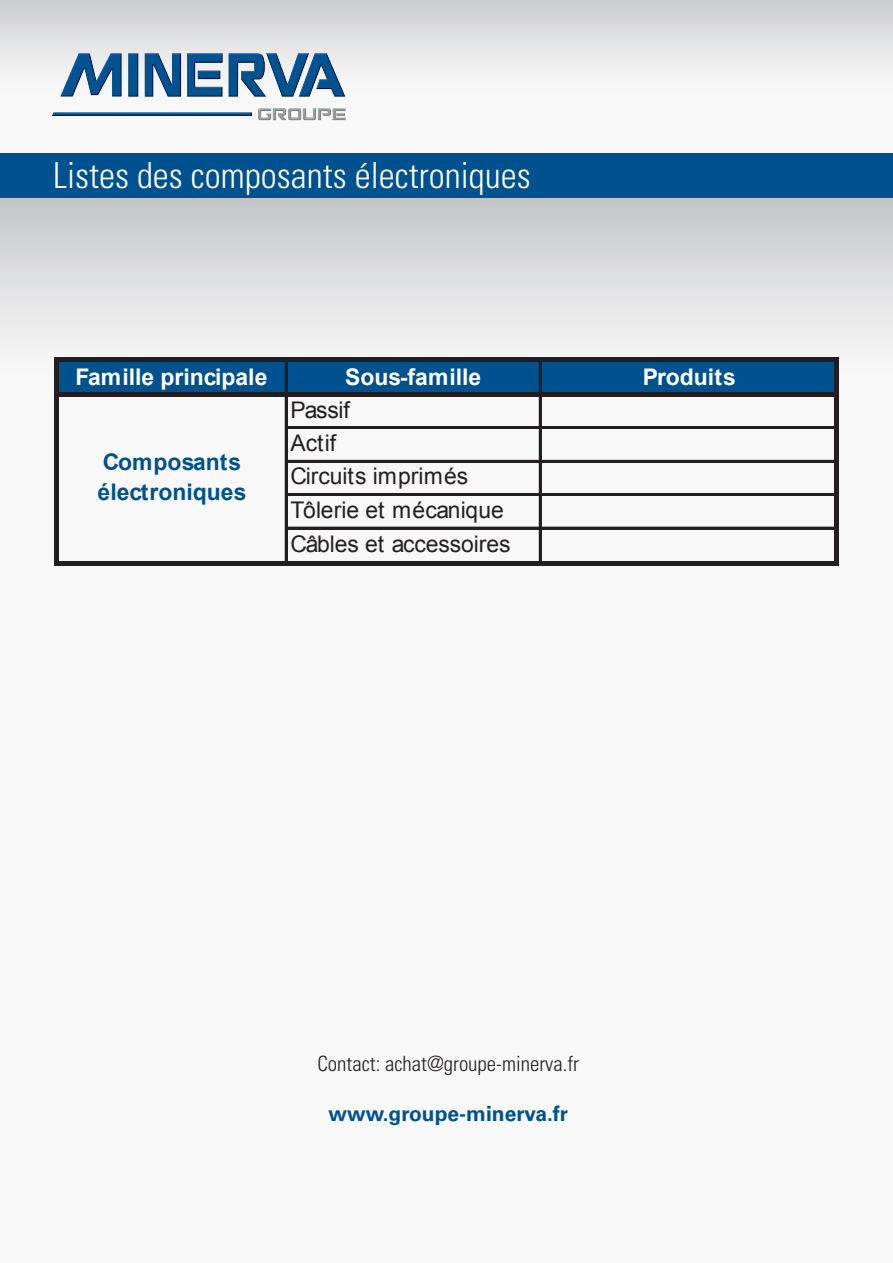
<style>
.page{position:relative;width:893px;height:1263px;background:#fff}
.page>*{position:absolute;margin:0;border:0;box-sizing:border-box;transform-origin:0 0}
.t1{font:300 condensed 36px "Univers LT Std";color:#fff}
.t2{font:22.95px/33.6px "Arial";letter-spacing:-.005em;color:#231f20}
.t3{font:700 22.95px "Arial";color:#fff}
.t4{font:700 22.95px/29.8px "Arial";color:#00518f}
.t5{font:300 condensed 21px "Univers LT Std";color:#231f20}
.t6{font:700 21px "Univers LT Std";color:#00518f}
</style>
<div class="page">
<svg style="left:0;top:0;width:893px;height:80px;background:#dfdfe1"></svg>
<svg style="left:0;top:198px;width:893px;height:368px;fill:#f3f3f4"></svg>
<img style="left:50px;top:47px;width:309px;height:74px">
<div style="left:0;top:153px;width:893px;height:45px;background:#00518f"></div>
<div style="left:57px;top:360px;width:780px;height:35px;background:#00518f"></div>
<hr style="left:285px;top:362px;width:2px;height:30px;background:#231f20">
<hr style="left:539px;top:362px;width:2px;height:30px;background:#231f20">
<hr style="left:54px;top:357px;width:4px;height:208px;background:#231f20">
<hr style="left:285px;top:397px;width:2px;height:164px;background:#231f20">
<hr style="left:539px;top:397px;width:2px;height:164px;background:#231f20">
<div style="left:834px;top:362px;width:5px;height:203px;background:#231f20"></div>
<div style="left:58px;top:357px;width:781px;height:5px;background:#231f20"></div>
<div style="left:58px;top:392px;width:781px;height:5px;background:#231f20"></div>
<hr style="left:287px;top:427px;width:547px;height:2px;background:#231f20">
<hr style="left:287px;top:460px;width:547px;height:2px;background:#231f20">
<hr style="left:287px;top:493px;width:547px;height:1px;background:#231f20">
<hr style="left:287px;top:494px;width:547px;height:2px;background:#231f20">
<hr style="left:287px;top:527px;width:547px;height:2px;background:#231f20">
<hr style="left:58px;top:561px;width:781px;height:4px;background:#231f20">
<p class="t1" style="left:53px;top:154px;width:479px">Listes des composants électroniques</p>
<p class="t3" style="left:76px;top:361px;width:193px">Famille principale</p>
<p class="t3" style="left:345px;top:361px;width:138px">Sous-famille</p>
<p class="t3" style="left:643px;top:361px;width:94px">Produits</p>
<p class="t2" style="left:291px;top:393px;width:222px">Passif<br>Actif<br>Circuits imprimés<br>Tôlerie et mécanique<br>Câbles et accessoires</p>
<p class="t4" style="left:98px;top:448px;width:150px">Composants électroniques</p>
<p class="t5" style="left:317px;top:1051px;width:263px">Contact: achat@groupe-minerva.fr</p>
<p class="t6" style="left:328px;top:1101px;width:241px">www.groupe-minerva.fr</p>
</div>
